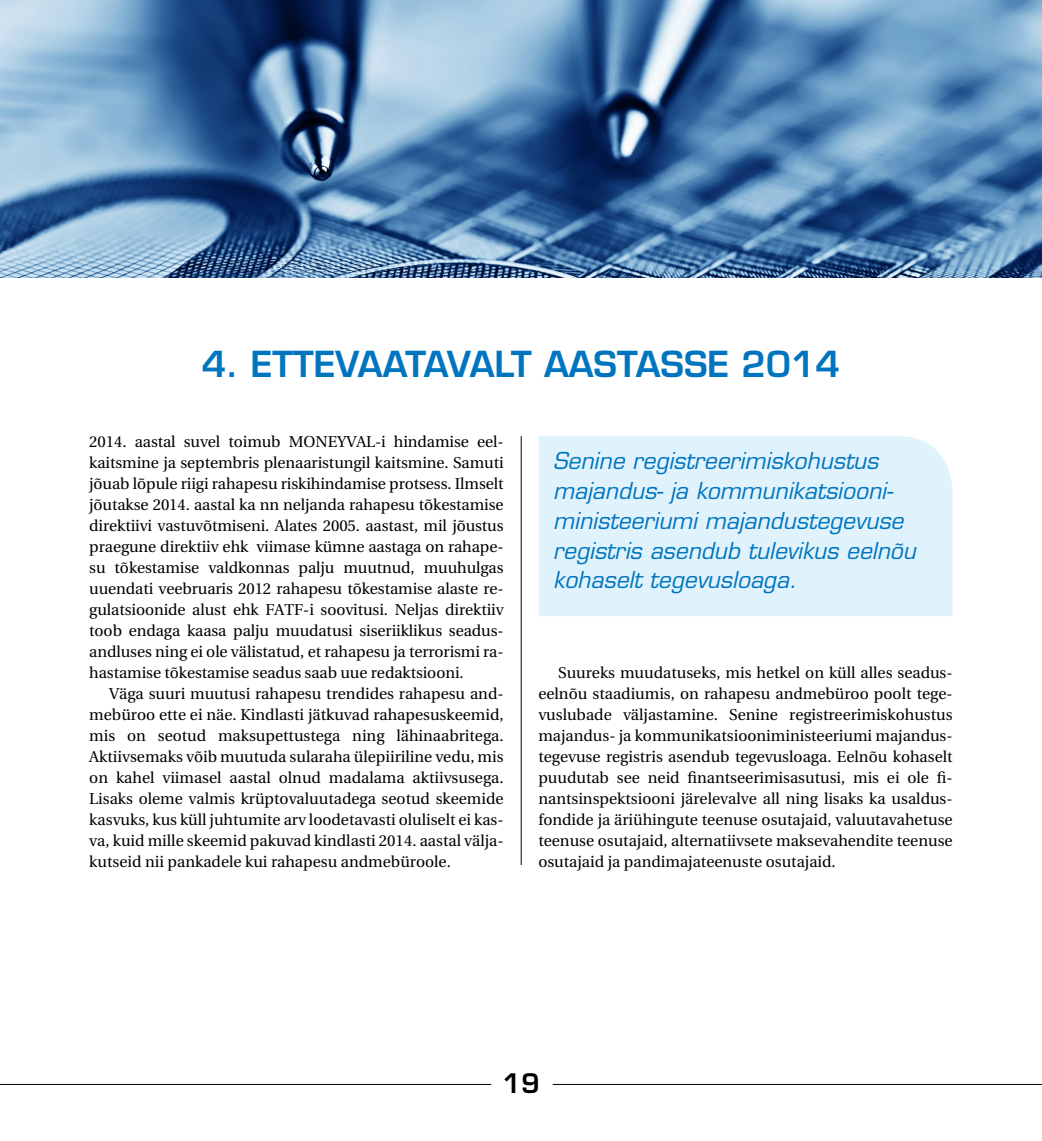
<style>
.page{position:relative;width:1042px;height:1141px;background:#fff}
.page>*{position:absolute;margin:0;border:0;box-sizing:border-box;transform-origin:0 0}
.t1{font:600 35px "Eurostile";color:#0075bf}
.t2{font:600 26.25px "Eurostile";color:#000}
.t3{font:italic 22.75px/29.8px "Eurostile";color:#0075bf}
.t4{font:15.75px/21px "Utopia";color:#000;text-align:justify}
</style>
<div class="page">
<hr style="left:0;top:1084px;width:491px;height:1px;background:#000">
<hr style="left:553px;top:1084px;width:489px;height:1px;background:#000">
<div style="left:538px;top:436px;width:414px;height:180px;background:#e0f3fc"></div>
<img style="left:0;top:0;width:1042px;height:278px">
<hr style="left:521px;top:436px;width:1px;height:429px;background:#000">
<h1 class="t1" style="left:202px;top:342px;width:640px">4. ETTEVAATAVALT AASTASSE 2014</h1>
<p class="t4" style="left:89px;top:431px;width:416px">2014. aastal suvel toimub MONEYVAL-i hindamise eel&shy;kaitsmine ja septembris plenaaristungil kaitsmine. Samuti jõuab lõpule riigi rahapesu riskihindamise protsess. Ilmselt jõutakse 2014. aastal ka nn neljanda rahapesu tõkestamise direktiivi vastuvõtmiseni. Alates 2005. aastast, mil jõustus praegune direktiiv ehk viimase kümne aastaga on rahape&shy;su tõkestamise valdkonnas palju muutnud, muuhulgas uuendati veebruaris 2012 rahapesu tõkestamise alaste re&shy;gulatsioonide alust ehk FATF-i soovitusi. Neljas direktiiv toob endaga kaasa palju muudatusi siseriiklikus seadus&shy;andluses ning ei ole välistatud, et rahapesu ja terrorismi ra&shy;hastamise tõkestamise seadus saab uue redaktsiooni.</p>
<p class="t4" style="left:89px;top:683px;width:416px;text-indent:20px">Väga suuri muutusi rahapesu trendides rahapesu and&shy;mebüroo ette ei näe. Kindlasti jätkuvad rahapesuskeemid, mis on seotud maksupettustega ning lähinaabritega.<br>Aktiivsemaks võib muutuda sularaha ülepiiriline vedu, mis on kahel viimasel aastal olnud madalama aktiivsusega.<br>Lisaks oleme valmis krüptovaluutadega seotud skeemide kasvuks, kus küll juhtumite arv loodetavasti oluliselt ei kas&shy;va, kuid mille skeemid pakuvad kindlasti 2014. aastal välja&shy;kutseid nii pankadele kui rahapesu andmebüroole.</p>
<h3 class="t3" style="left:553px;top:446px;width:364px">Senine registreerimiskohustus majandus- ja kommunikatsiooni&shy;ministeeriumi majandustegevuse registris asendub tulevikus eelnõu kohaselt tegevusloaga.</h3>
<p class="t4" style="left:538px;top:662px;width:416px;text-indent:20px">Suureks muudatuseks, mis hetkel on küll alles seadus&shy;eelnõu staadiumis, on rahapesu andmebüroo poolt tege&shy;vuslubade väljastamine. Senine registreerimiskohustus majandus- ja kommunikatsiooniministeeriumi majandus&shy;tegevuse registris asendub tegevusloaga. Eelnõu kohaselt puudutab see neid finantseerimisasutusi, mis ei ole fi&shy;nantsinspektsiooni järelevalve all ning lisaks ka usaldus&shy;fondide ja äriühingute teenuse osutajaid, valuutavahetuse teenuse osutajaid, alternatiivsete maksevahendite teenuse osutajaid ja pandimajateenuste osutajaid.</p>
<h2 class="t2" style="left:502px;top:1067px;width:39px">19</h2>
</div>
